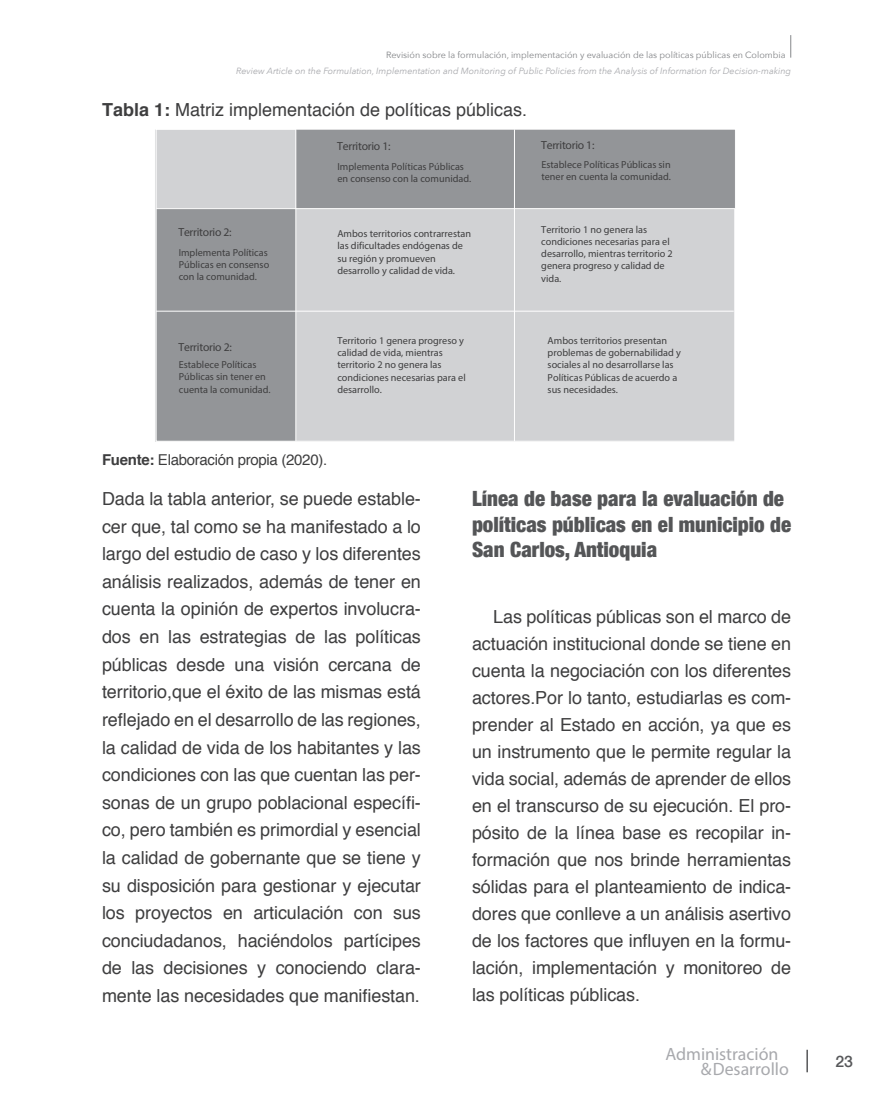
<style>
.page{position:relative;width:893px;height:1106px;background:#fff}
.page>*{position:absolute;margin:0;border:0;box-sizing:border-box;transform-origin:0 0}
.TITULO{font:900 condensed 21px/25.2px "Helvetica Neue LT Com";color:#545557}
.párrafo_despues_T{font:18px/27.6px "Helvetica";letter-spacing:-.005em;color:#3e3e3f;text-align:justify}
.párrafo_normal{font:18px/27px "Helvetica";letter-spacing:-.005em;color:#3e3e3f;text-align:justify}
.Título_Tabla_Figura{font:18px "Helvetica";color:#3e3e3f}
.t1{font:100 17.85px/15px "Helvetica Neue";color:#a8a9ad}
.t2{font:500 15.75px "Helvetica Neue LT Com";color:#57585a}
.Texto_fuente{font:15px "Helvetica";letter-spacing:-.02em;color:#3e3e3f}
.t3{font:700 11.7px "Helvetica Neue";letter-spacing:-.02em;color:#3e3e3f}
.t4{font:10.2px/12.3px "Helvetica Neue";color:#3e3e3f}
.t5{font:italic 9px "Avenir Next";color:#a8a9ad}
.t6{font:9px "Avenir Next";color:#808285}
.s1{font-weight:700}
</style>
<div class="page">
<hr style="left:806px;top:1049px;width:2px;height:23px;background:#57585a">
<svg style="left:790px;top:35px;width:1px;height:23px"></svg>
<div style="left:155px;top:130px;width:579px;height:312px;background:#d1d2d4"></div>
<div style="left:156px;top:209px;width:140px;height:232px;background:#939598"></div>
<div style="left:296px;top:129px;width:439px;height:80px;background:#939598"></div>
<hr style="left:295px;top:129px;width:1px;height:312px;background:#fff">
<hr style="left:514px;top:129px;width:1px;height:312px;background:#fff">
<hr style="left:156px;top:208px;width:579px;height:1px;background:#fff">
<hr style="left:156px;top:311px;width:578px;height:1px;background:#fff">
<p class="t6" style="left:386px;top:47px;width:401px">Revisión sobre la formulación, implementación y evaluación de las políticas públicas en Colombia</p>
<p class="t5" style="left:236px;top:64px;width:557px">Review Article on the Formulation, Implementation and Monitoring of Public Policies from the Analysis of Information for Decision-making</p>
<p class="Título_Tabla_Figura" style="left:102px;top:96px;width:427px"><span class="s1">Tabla 1:</span> Matriz implementación de políticas públicas.</p>
<p class="t3" style="left:178px;top:225px;width:55px">Territorio 2:</p>
<p class="t4" style="left:179px;top:246px;width:92px">Implementa Políticas<br>Públicas en consenso con la comunidad.</p>
<p class="t3" style="left:179px;top:340px;width:55px">Territorio 2:</p>
<p class="t4" style="left:179px;top:358px;width:93px">Establece Políticas<br>Públicas sin tener en cuenta la comunidad.</p>
<p class="t3" style="left:337px;top:139px;width:55px">Territorio 1:</p>
<p class="t4" style="left:337px;top:160px;width:135px">Implementa Políticas Públicas en consenso con la comunidad.</p>
<p class="t3" style="left:541px;top:138px;width:55px">Territorio 1:</p>
<p class="t4" style="left:541px;top:158px;width:131px">Establece Políticas Públicas sin tener en cuenta la comunidad.</p>
<p class="t4" style="left:337px;top:227px;width:135px">Ambos territorios contrarrestan las dificultades endógenas de su región y promueven desarrollo y calidad de vida.</p>
<p class="t4" style="left:541px;top:223px;width:133px">Territorio 1 no genera las condiciones necesarias para el desarrollo, mientras territorio 2 genera progreso y calidad de vida.</p>
<p class="t4" style="left:337px;top:334px;width:130px">Territorio 1 genera progreso y calidad de vida, mientras territorio 2 no genera las condiciones necesarias para el desarrollo.</p>
<p class="t4" style="left:548px;top:334px;width:135px">Ambos territorios presentan problemas de gobernabilidad y sociales al no desarrollarse las<br>Políticas Públicas de acuerdo a sus necesidades.</p>
<p class="Texto_fuente" style="left:102px;top:448px;width:227px"><span class="s1">Fuente:</span> Elaboración propia (2020).</p>
<p class="párrafo_despues_T" style="left:102px;top:485px;width:320px">Dada la tabla anterior, se puede estable&shy;cer que, tal como se ha manifestado a lo largo del estudio de caso y los diferentes análisis realizados, además de tener en cuenta la opinión de expertos involucra&shy;dos en las estrategias de las políticas públicas desde una visión cercana de territorio,que el éxito de las mismas está reflejado en el desarrollo de las regiones, la calidad de vida de los habitantes y las condiciones con las que cuentan las per&shy;sonas de un grupo poblacional específi&shy;co, pero también es primordial y esencial la calidad de gobernante que se tiene y su disposición para gestionar y ejecutar los proyectos en articulación con sus conciudadanos, haciéndolos partícipes de las decisiones y conociendo clara&shy;mente las necesidades que manifiestan.</p>
<p class="TITULO" style="left:472px;top:486px;width:321px">Línea de base para la evaluación de políticas públicas en el municipio de<br>San Carlos, Antioquia</p>
<p class="párrafo_normal" style="left:472px;top:603px;width:321px;text-indent:21px">Las políticas públicas son el marco de actuación institucional donde se tiene en cuenta la negociación con los diferentes actores.Por lo tanto, estudiarlas es com&shy;prender al Estado en acción, ya que es un instrumento que le permite regular la vida social, además de aprender de ellos en el transcurso de su ejecución. El pro&shy;pósito de la línea base es recopilar in&shy;formación que nos brinde herramientas sólidas para el planteamiento de indica&shy;dores que conlleve a un análisis asertivo de los factores que influyen en la formu&shy;lación, implementación y monitoreo de las políticas públicas.</p>
<h3 class="t1" style="left:701px;top:1046px;width:89px;text-indent:-36px">Administración &amp;Desarrollo</h3>
<h3 class="t2" style="left:835px;top:1051px;width:19px">23</h3>
</div>
